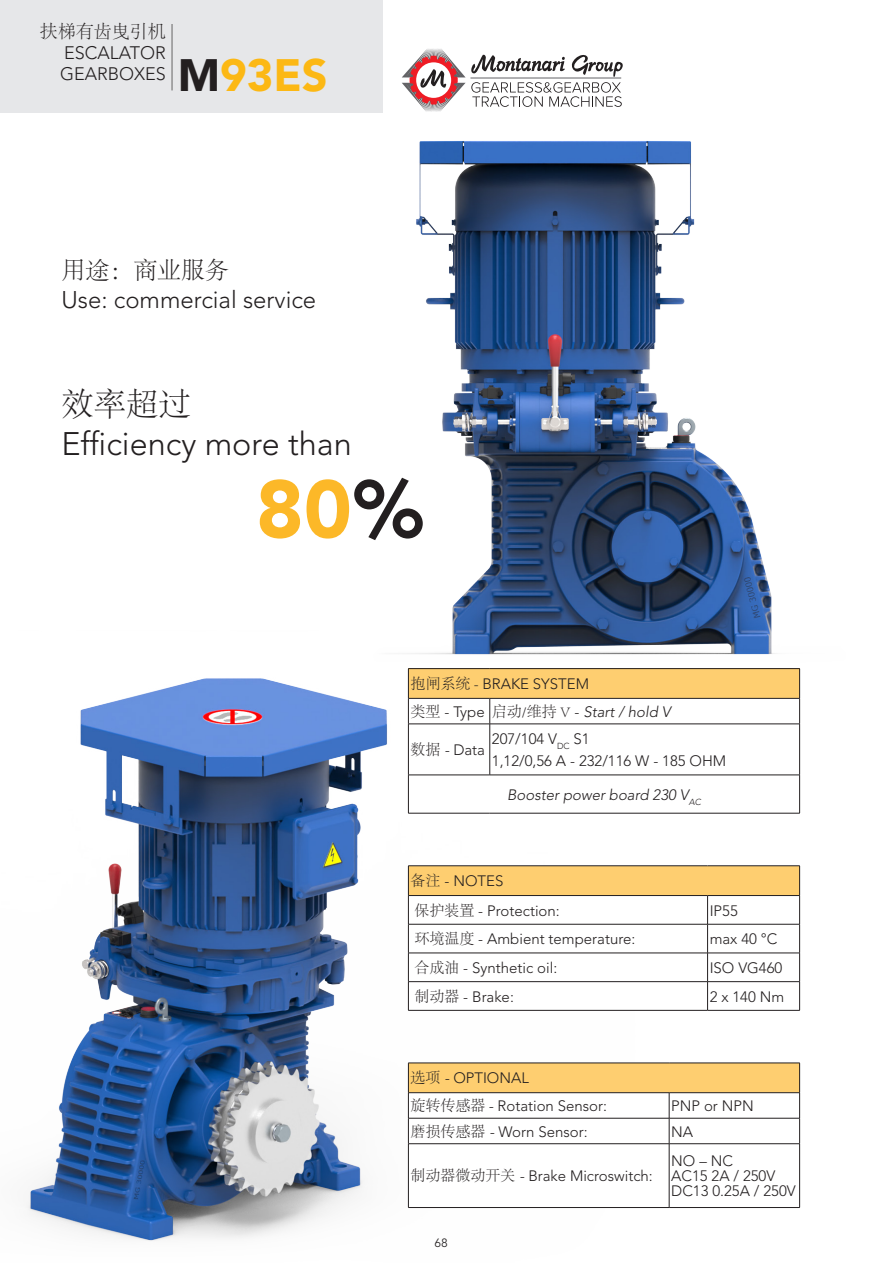
<style>
.page{position:relative;width:893px;height:1263px;background:#fff}
.page>*{position:absolute;margin:0;border:0;box-sizing:border-box;transform-origin:0 0}
.t1{font:900 81px "Avenir LT Std";color:#fcb828}
.t2{font:900 45px "Avenir LT Std";color:#fcb814}
.t3{font:300 32.4px "Avenir LT Std";color:#231f20}
.t4{font:300 32.4px "Adobe Song Std";color:#231f20}
.t5{font:300 24px "Avenir LT Std";color:#231f20}
.t6{font:300 24px "Adobe Song Std";color:#231f20}
.t7{font:300 18px "Avenir LT Std";color:#231f20}
.t8{font:300 18px "Adobe Song Std";color:#231f20}
.t9{font:300 15px "Avenir LT Std";color:#231f20}
.t10{font:italic 300 15px "Avenir LT Std";color:#231f20}
.t11{font:12px "Avenir LT Std";color:#231f20}
.s1{color:#231f20}
.s2{font-weight:800;color:#231f20}
.s3{font-family:"Adobe Song Std"}
.s4{font-family:"Adobe Song Std";font-style:normal}
.s5{font-style:normal}
.s6{font-style:italic}
</style>
<div class="page">
<div style="left:0;top:0;width:383px;height:112px;background:#e6e7e9"></div>
<img style="left:416px;top:141px;width:360px;height:514px">
<img style="left:27px;top:630px;width:646px;height:611px">
<hr style="left:171px;top:24px;width:2px;height:66px;background:#231f20">
<hr style="left:408px;top:865px;width:300px;height:1px;background:#231f20">
<hr style="left:708px;top:865px;width:92px;height:1px;background:#231f20">
<svg style="left:408px;top:866px;width:392px;height:144px"></svg>
<hr style="left:408px;top:1010px;width:300px;height:1px;background:#231f20">
<hr style="left:708px;top:1010px;width:92px;height:1px;background:#231f20">
<hr style="left:408px;top:668px;width:82px;height:1px;background:#231f20">
<hr style="left:490px;top:668px;width:310px;height:1px;background:#231f20">
<svg style="left:408px;top:669px;width:392px;height:144px"></svg>
<hr style="left:408px;top:724px;width:82px;height:1px;background:#231f20">
<hr style="left:408px;top:724px;width:1px;height:51px;background:#231f20">
<hr style="left:490px;top:724px;width:310px;height:1px;background:#231f20">
<hr style="left:489px;top:724px;width:1px;height:51px;background:#231f20">
<hr style="left:799px;top:724px;width:1px;height:51px;background:#231f20">
<hr style="left:408px;top:775px;width:82px;height:1px;background:#231f20">
<hr style="left:408px;top:775px;width:1px;height:38px;background:#231f20">
<hr style="left:490px;top:775px;width:310px;height:1px;background:#231f20">
<hr style="left:799px;top:775px;width:1px;height:38px;background:#231f20">
<hr style="left:408px;top:813px;width:82px;height:1px;background:#231f20">
<hr style="left:490px;top:813px;width:310px;height:1px;background:#231f20">
<svg style="left:408px;top:1063px;width:392px;height:144px"></svg>
<hr style="left:408px;top:1143px;width:261px;height:1px;background:#231f20">
<hr style="left:408px;top:1144px;width:1px;height:63px;background:#231f20">
<hr style="left:669px;top:1143px;width:131px;height:1px;background:#231f20">
<hr style="left:669px;top:1144px;width:1px;height:63px;background:#231f20">
<hr style="left:799px;top:1144px;width:1px;height:63px;background:#231f20">
<hr style="left:408px;top:1207px;width:261px;height:1px;background:#231f20">
<hr style="left:669px;top:1207px;width:131px;height:1px;background:#231f20">
<svg style="left:402px;top:49px;width:221px;height:63px"></svg>
<hr style="left:470px;top:78px;width:151px;height:1px;background:#636366">
<p class="t8" style="left:40px;top:22px;width:127px">扶梯有齿曳引机</p>
<p class="t7" style="left:64px;top:42px;width:103px">ESCALATOR</p>
<p class="t7" style="left:60px;top:63px;width:107px">GEARBOXES</p>
<p class="t2" style="left:178px;top:48px;width:151px"><span class="s1">M</span>93ES</p>
<p class="t6" style="left:61px;top:257px;width:169px">用途：商业服务</p>
<p class="t5" style="left:61px;top:286px;width:256px">Use: commercial service</p>
<p class="t4" style="left:61px;top:386px;width:131px">效率超过</p>
<p class="t3" style="left:61px;top:424px;width:292px">Efficiency more than</p>
<p class="t1" style="left:256px;top:460px;width:171px">80<span class="s2">%</span></p>
<p class="t9" style="left:411px;top:675px;width:180px"><span class="s3">抱闸系统 -</span> BRAKE SYSTEM</p>
<p class="t9" style="left:411px;top:703px;width:76px"><span class="s3">类型</span> - Type</p>
<p class="t10" style="left:492px;top:703px;width:180px"><span class="s4">启动/维持 V</span> <span class="s5">-</span> Start / hold V</p>
<p class="t9" style="left:411px;top:741px;width:76px"><span class="s3">数据</span> <span class="s6">-</span> Data</p>
<p class="t9" style="left:492px;top:730px;width:99px">207/104 V<sub>DC</sub> S1</p>
<p class="t9" style="left:492px;top:752px;width:236px">1,12/0,56 A - 232/116 W - 185 OHM</p>
<p class="t10" style="left:507px;top:786px;width:195px">Booster power board 230 V<sub>AC</sub></p>
<p class="t9" style="left:411px;top:872px;width:94px"><span class="s3">备注</span> - NOTES</p>
<p class="t9" style="left:414px;top:901px;width:147px"><span class="s3">保护装置</span> - Protection:</p>
<p class="t9" style="left:710px;top:901px;width:30px">IP55</p>
<p class="t9" style="left:414px;top:930px;width:222px"><span class="s3">环境温度</span> - Ambient temperature:</p>
<p class="t9" style="left:710px;top:930px;width:69px">max 40 °C</p>
<p class="t9" style="left:414px;top:959px;width:144px"><span class="s3">合成油</span> - Synthetic oil:</p>
<p class="t9" style="left:710px;top:959px;width:74px">ISO VG460</p>
<p class="t9" style="left:414px;top:988px;width:101px"><span class="s3">制动器</span> - Brake:</p>
<p class="t9" style="left:710px;top:988px;width:76px">2 x 140 Nm</p>
<p class="t9" style="left:411px;top:1069px;width:120px"><span class="s3">选项</span> <span class="s6">-</span> OPTIONAL</p>
<p class="t9" style="left:411px;top:1097px;width:198px"><span class="s3">旋转传感器</span> <span class="s6">-</span> Rotation Sensor:</p>
<p class="t9" style="left:671px;top:1097px;width:84px">PNP or NPN</p>
<p class="t9" style="left:411px;top:1123px;width:179px"><span class="s3">磨损传感器</span> <span class="s6">-</span> Worn Sensor:</p>
<p class="t9" style="left:671px;top:1123px;width:23px">NA</p>
<p class="t9" style="left:411px;top:1167px;width:244px"><span class="s3">制动器微动开关</span> <span class="s6">-</span> Brake Microswitch:</p>
<p class="t9" style="left:671px;top:1152px;width:63px">NO – NC</p>
<p class="t9" style="left:671px;top:1167px;width:106px">AC15 2A / 250V</p>
<p class="t9" style="left:671px;top:1182px;width:126px">DC13 0.25A / 250V</p>
<p class="t11" style="left:434px;top:1236px;width:15px">68</p>
</div>
